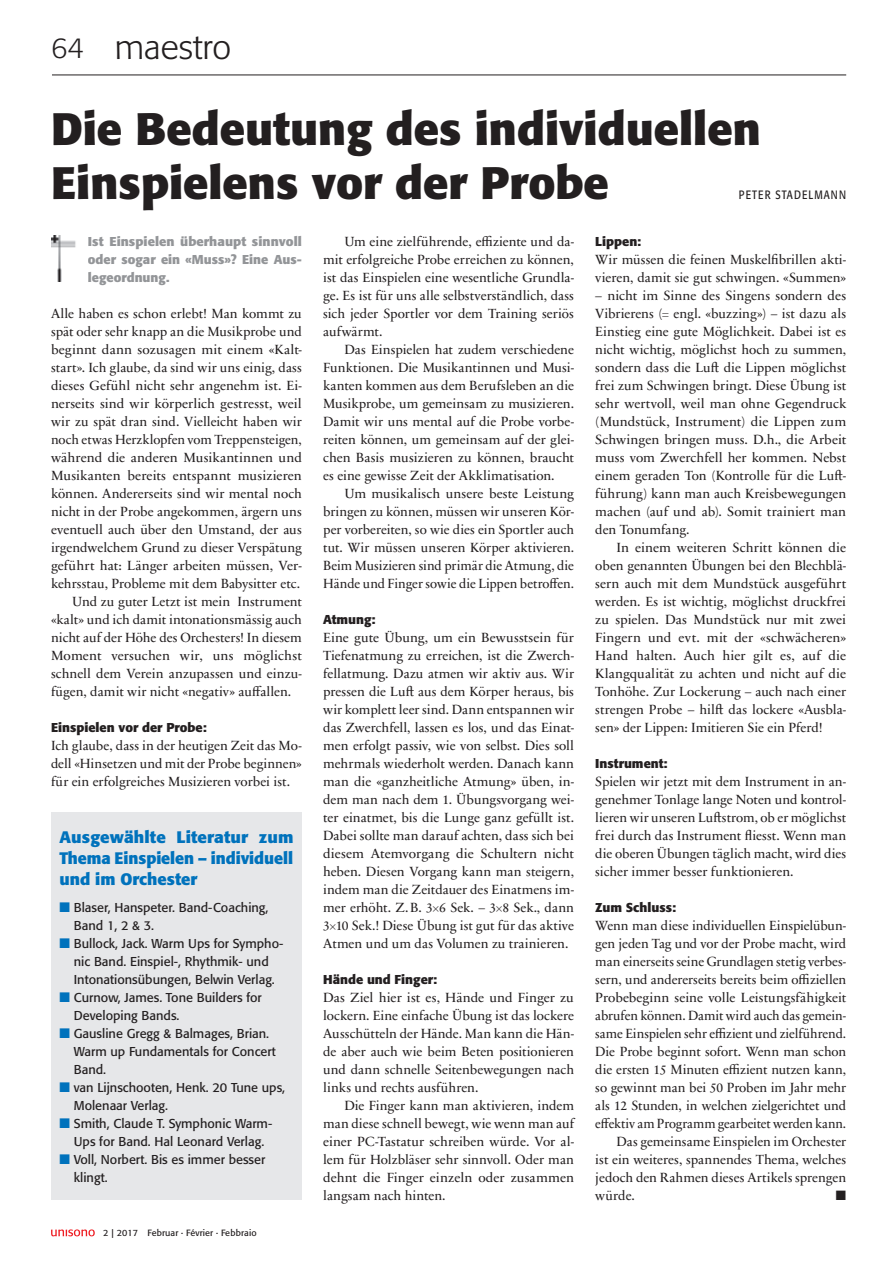
<style>
.page{position:relative;width:893px;height:1263px;background:#fff}
.page>*{position:absolute;margin:0;border:0;box-sizing:border-box;transform-origin:0 0}
.t1{font:700 45px/54px "Formata Pro";color:#231f20}
.t2{font:300 34.5px "Formata Pro";color:#231f20}
.t3{font:700 16.5px/21px "Formata Pro";letter-spacing:-.005em;color:#0072bc;text-align:justify}
.t4{font:13.5px/18px "Sabon Next LT Pro";letter-spacing:-.005em;color:#231f20;text-align:justify}
.t5{font:13.5px "Sabon Next LT Pro";letter-spacing:-.005em;color:#231f20;scale:.96 1}
.t6{font:13.5px "Zapf Dingbats";color:#231f20}
.t7{font:12.75px/18px "Formata Pro";color:#231f20}
.t8{font:700 12.75px "Formata Pro";color:#231f20}
.t9{font:700 12.75px/18px "Formata Pro";color:#939598;text-align:justify}
.t10{font:12px "Formata Pro";letter-spacing:.11em;color:#231f20;scale:.82 1}
.t11{font:9px "Formata Pro";letter-spacing:.015em;color:#231f20}
.s1{font-size:28.5px}
.s2{color:#0072bc}
</style>
<div class="page">
<hr style="left:52px;top:75px;width:794px;height:1px;background:#231f20">
<svg style="left:51px;top:1229px;width:44px;height:7px"></svg>
<img style="left:51px;top:236px;width:25px;height:45px">
<div style="left:51px;top:813px;width:251px;height:387px;background:#e6e7e9"></div>
<h2 class="t2" style="left:51px;top:26px;width:182px"><span class="s1">64</span> maestro</h2>
<h1 class="t1" style="left:51px;top:102px;width:711px">Die Bedeutung des individuellen<br>Einspielens vor der Probe</h1>
<p class="t10" style="left:739px;top:187px;width:132px">PETER STADELMANN</p>
<p class="t9" style="left:88px;top:233px;width:215px">Ist Einspielen überhaupt sinnvoll oder sogar ein «Muss»? Eine Aus&shy;legeordnung.</p>
<p class="t4" style="left:51px;top:304px;width:252px">Alle haben es schon erlebt! Man kommt zu</p>
<p class="t4" style="left:51px;top:322px;width:252px">spät oder sehr knapp an die Musikprobe und</p>
<p class="t4" style="left:51px;top:340px;width:252px">beginnt dann sozusagen mit einem «Kalt-</p>
<p class="t4" style="left:51px;top:358px;width:252px">start». Ich glaube, da sind wir uns einig, dass</p>
<p class="t4" style="left:51px;top:376px;width:252px">dieses Gefühl nicht sehr angenehm ist. Ei-</p>
<p class="t4" style="left:51px;top:394px;width:252px">nerseits sind wir körperlich gestresst, weil</p>
<p class="t4" style="left:51px;top:412px;width:252px">wir zu spät dran sind. Vielleicht haben wir</p>
<p class="t4" style="left:51px;top:430px;width:252px">noch etwas Herzklopfen vom Treppensteigen,</p>
<p class="t4" style="left:51px;top:448px;width:252px">während die anderen Musikantinnen und</p>
<p class="t4" style="left:51px;top:466px;width:252px">Musikanten bereits entspannt musizieren</p>
<p class="t4" style="left:51px;top:484px;width:252px">können. Andererseits sind wir mental noch</p>
<p class="t4" style="left:51px;top:502px;width:252px">nicht in der Probe angekommen, ärgern uns</p>
<p class="t4" style="left:51px;top:520px;width:252px">eventuell auch über den Umstand, der aus</p>
<p class="t4" style="left:51px;top:538px;width:252px">irgendwelchem Grund zu dieser Verspätung</p>
<p class="t4" style="left:51px;top:556px;width:252px">geführt hat: Länger arbeiten müssen, Ver-</p>
<p class="t4" style="left:51px;top:574px;width:251px">kehrsstau, Probleme mit dem Babysitter etc.</p>
<p class="t4" style="left:72px;top:592px;width:231px">Und zu guter Letzt ist mein Instrument</p>
<p class="t4" style="left:51px;top:610px;width:252px">«kalt» und ich damit intonationsmässig auch</p>
<p class="t4" style="left:51px;top:628px;width:252px">nicht auf der Höhe des Orchesters! In diesem</p>
<p class="t4" style="left:51px;top:646px;width:252px">Moment versuchen wir, uns möglichst</p>
<p class="t4" style="left:51px;top:664px;width:252px">schnell dem Verein anzupassen und einzu-</p>
<p class="t4" style="left:51px;top:682px;width:242px">fügen, damit wir nicht «negativ» auffallen.</p>
<p class="t8" style="left:51px;top:719px;width:157px">Einspielen vor der Probe:</p>
<p class="t4" style="left:51px;top:736px;width:252px">Ich glaube, dass in der heutigen Zeit das Mo&shy;dell «Hinsetzen und mit der Probe beginnen» für ein erfolgreiches Musizieren vorbei ist.</p>
<p class="t3" style="left:60px;top:827px;width:235px">Ausgewählte Literatur zum Thema Einspielen – individuell und im Orchester</p>
<p class="t7" style="left:74px;top:898px;width:196px;text-indent:-14px"><span class="s2">■</span> Blaser, Hanspeter. Band-Coaching,<br>Band 1, 2 &amp; 3.</p>
<p class="t7" style="left:60px;top:934px;width:225px;text-align:center"><span class="s2">■</span> Bullock, Jack. Warm Ups for Sympho&shy;nic Band. Einspiel-, Rhythmik- und<br>Intonationsübungen, Belwin Verlag.</p>
<p class="t7" style="left:74px;top:988px;width:190px;text-indent:-14px"><span class="s2">■</span> Curnow, James. Tone Builders for<br>Developing Bands.</p>
<p class="t7" style="left:74px;top:1024px;width:204px;text-indent:-14px"><span class="s2">■</span> Gausline Gregg &amp; Balmages, Brian.<br>Warm up Fundamentals for Concert<br>Band.</p>
<p class="t7" style="left:74px;top:1078px;width:213px;text-indent:-14px"><span class="s2">■</span> van Lijnschooten, Henk. 20 Tune ups,<br>Molenaar Verlag.</p>
<p class="t7" style="left:60px;top:1114px;width:214px;text-align:center"><span class="s2">■</span> Smith, Claude T. Symphonic Warm-<br>Ups for Band. Hal Leonard Verlag.</p>
<p class="t7" style="left:74px;top:1150px;width:193px;text-indent:-14px"><span class="s2">■</span> Voll, Norbert. Bis es immer besser klingt.</p>
<p class="t11" style="left:103px;top:1227px;width:155px">2 | 2017 Februar · Février · Febbraio</p>
<p class="t4" style="left:323px;top:232px;width:252px;text-indent:21px">Um eine zielführende, effiziente und da&shy;mit erfolgreiche Probe erreichen zu können, ist das Einspielen eine wesentliche Grundla&shy;ge. Es ist für uns alle selbstverständlich, dass sich jeder Sportler vor dem Training seriös aufwärmt.</p>
<p class="t4" style="left:323px;top:340px;width:252px;text-indent:21px">Das Einspielen hat zudem verschiedene Funktionen. Die Musikantinnen und Musi&shy;kanten kommen aus dem Berufsleben an die Musikprobe, um gemeinsam zu musizieren.<br>Damit wir uns mental auf die Probe vorbe&shy;reiten können, um gemeinsam auf der glei&shy;chen Basis musizieren zu können, braucht es eine gewisse Zeit der Akklimatisation.</p>
<p class="t4" style="left:323px;top:484px;width:252px;text-indent:21px">Um musikalisch unsere beste Leistung bringen zu können, müssen wir unseren Kör&shy;per vorbereiten, so wie dies ein Sportler auch tut. Wir müssen unseren Körper aktivieren.<br>Beim Musizieren sind primär die Atmung, die Hände und Finger sowie die Lippen betroffen.</p>
<p class="t8" style="left:323px;top:611px;width:54px">Atmung:</p>
<p class="t4" style="left:323px;top:628px;width:252px">Eine gute Übung, um ein Bewusstsein für Tiefenatmung zu erreichen, ist die Zwerch&shy;fellatmung. Dazu atmen wir aktiv aus. Wir pressen die Luft aus dem Körper heraus, bis wir komplett leer sind. Dann entspannen wir das Zwerchfell, lassen es los, und das Einat&shy;men erfolgt passiv, wie von selbst. Dies soll mehrmals wiederholt werden. Danach kann man die «ganzheitliche Atmung» üben, in&shy;dem man nach dem 1. Übungsvorgang wei&shy;ter einatmet, bis die Lunge ganz gefüllt ist.<br>Dabei sollte man darauf achten, dass sich bei diesem Atemvorgang die Schultern nicht heben. Diesen Vorgang kann man steigern, indem man die Zeitdauer des Einatmens im&shy;mer erhöht. Z.B. 3×6 Sek. – 3×8 Sek., dann 3×10 Sek.! Diese Übung ist gut für das aktive Atmen und um das Volumen zu trainieren.</p>
<p class="t8" style="left:323px;top:971px;width:115px">Hände und Finger:</p>
<p class="t4" style="left:323px;top:988px;width:252px">Das Ziel hier ist es, Hände und Finger zu lockern. Eine einfache Übung ist das lockere Ausschütteln der Hände. Man kann die Hän&shy;de aber auch wie beim Beten positionieren und dann schnelle Seitenbewegungen nach links und rechts ausführen.</p>
<p class="t4" style="left:323px;top:1096px;width:252px;text-indent:21px">Die Finger kann man aktivieren, indem man diese schnell bewegt, wie wenn man auf einer PC-Tastatur schreiben würde. Vor al&shy;lem für Holzbläser sehr sinnvoll. Oder man dehnt die Finger einzeln oder zusammen langsam nach hinten.</p>
<p class="t8" style="left:595px;top:233px;width:47px">Lippen:</p>
<p class="t4" style="left:595px;top:250px;width:252px">Wir müssen die feinen Muskelfibrillen akti&shy;vieren, damit sie gut schwingen. «Summen»</p>
<p class="t4" style="left:595px;top:286px;width:252px">– nicht im Sinne des Singens sondern des Vibrierens (= engl. «buzzing») – ist dazu als Einstieg eine gute Möglichkeit. Dabei ist es nicht wichtig, möglichst hoch zu summen, sondern dass die Luft die Lippen möglichst frei zum Schwingen bringt. Diese Übung ist sehr wertvoll, weil man ohne Gegendruck (Mundstück, Instrument) die Lippen zum Schwingen bringen muss. D.h., die Arbeit muss vom Zwerchfell her kommen. Nebst einem geraden Ton (Kontrolle für die Luft&shy;führung) kann man auch Kreisbewegungen machen (auf und ab). Somit trainiert man den Tonumfang.</p>
<p class="t4" style="left:595px;top:538px;width:252px;text-indent:21px">In einem weiteren Schritt können die oben genannten Übungen bei den Blechblä&shy;sern auch mit dem Mundstück ausgeführt werden. Es ist wichtig, möglichst druckfrei zu spielen. Das Mundstück nur mit zwei Fingern und evt. mit der «schwächeren» Hand halten. Auch hier gilt es, auf die Klangqualität zu achten und nicht auf die Tonhöhe. Zur Lockerung – auch nach einer strengen Probe – hilft das lockere «Ausbla&shy;sen» der Lippen: Imitieren Sie ein Pferd!</p>
<p class="t8" style="left:595px;top:755px;width:74px">Instrument:</p>
<p class="t4" style="left:595px;top:772px;width:252px">Spielen wir jetzt mit dem Instrument in an&shy;genehmer Tonlage lange Noten und kontrol&shy;lieren wir unseren Luftstrom, ob er möglichst frei durch das Instrument fliesst. Wenn man die oberen Übungen täglich macht, wird dies sicher immer besser funktionieren.</p>
<p class="t8" style="left:595px;top:899px;width:82px">Zum Schluss:</p>
<p class="t4" style="left:595px;top:916px;width:252px">Wenn man diese individuellen Einspielübun-</p>
<p class="t4" style="left:595px;top:934px;width:252px">gen jeden Tag und vor der Probe macht, wird</p>
<p class="t4" style="left:595px;top:952px;width:252px">man einerseits seine Grundlagen stetig verbes-</p>
<p class="t4" style="left:595px;top:970px;width:252px">sern, und andererseits bereits beim offiziellen</p>
<p class="t4" style="left:595px;top:988px;width:252px">Probebeginn seine volle Leistungsfähigkeit</p>
<p class="t4" style="left:595px;top:1006px;width:252px">abrufen können. Damit wird auch das gemein-</p>
<p class="t4" style="left:595px;top:1024px;width:252px">same Einspielen sehr effizient und zielführend.</p>
<p class="t4" style="left:595px;top:1042px;width:252px">Die Probe beginnt sofort. Wenn man schon</p>
<p class="t4" style="left:595px;top:1060px;width:252px">die ersten 15 Minuten effizient nutzen kann,</p>
<p class="t4" style="left:595px;top:1078px;width:252px">so gewinnt man bei 50 Proben im Jahr mehr</p>
<p class="t4" style="left:595px;top:1096px;width:252px">als 12 Stunden, in welchen zielgerichtet und</p>
<p class="t5" style="left:595px;top:1113px;width:263px">effektiv am Programm gearbeitet werden kann.</p>
<p class="t4" style="left:617px;top:1132px;width:231px">Das gemeinsame Einspielen im Orchester</p>
<p class="t4" style="left:595px;top:1150px;width:252px">ist ein weiteres, spannendes Thema, welches</p>
<p class="t4" style="left:595px;top:1168px;width:252px">jedoch den Rahmen dieses Artikels sprengen</p>
<p class="t4" style="left:595px;top:1186px;width:41px">würde.</p>
<p class="t6" style="left:836px;top:1189px;width:12px">■</p>
</div>
